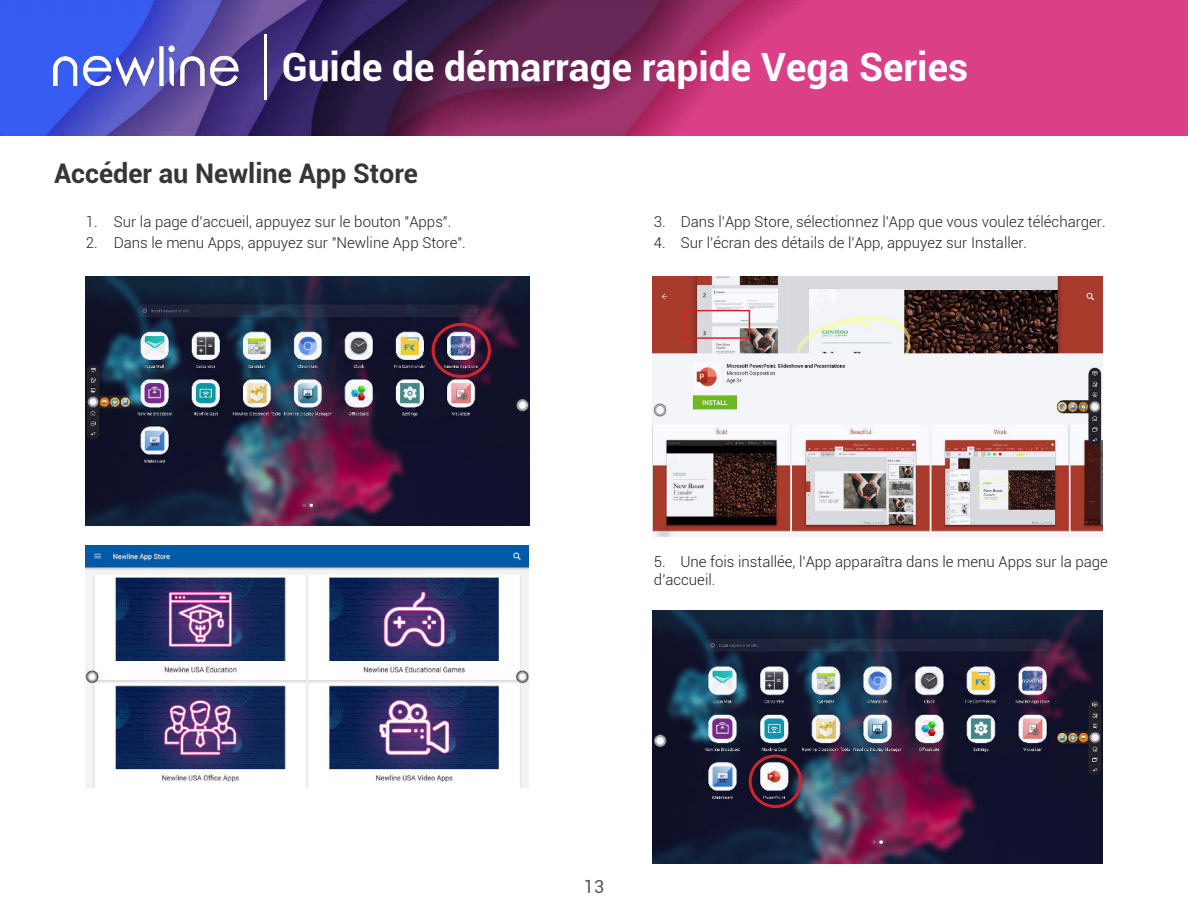
<style>
.page{position:relative;width:1188px;height:918px;background:#fff}
.page>*{position:absolute;margin:0;border:0;box-sizing:border-box;transform-origin:0 0}
.t1{font:700 39px "Roboto";color:#fff}
.t2{font:700 27px "Roboto";color:#363636}
.t3{font:18px "Roboto";color:#5c5758}
.t4{font:300 15px/18px "Roboto";color:#231f20}
</style>
<div class="page">
<img style="left:0;top:0;width:1188px;height:135px">
<img style="left:53px;top:46px;width:186px;height:40px">
<hr style="left:264px;top:34px;width:3px;height:66px;background:#fff">
<img style="left:85px;top:277px;width:445px;height:248px">
<img style="left:85px;top:545px;width:444px;height:242px">
<img style="left:652px;top:277px;width:450px;height:260px">
<img style="left:652px;top:611px;width:450px;height:253px">
<div style="left:683px;top:310px;width:67px;height:29px;border:1px solid #d1232a"></div>
<div style="left:749px;top:754px;width:53px;height:54px;border:3px solid #d1232a;border-radius:50%"></div>
<div style="left:432px;top:323px;width:59px;height:55px;border:3px solid #d1232a;border-radius:50%"></div>
<h1 class="t1" style="left:282px;top:40px;width:688px">Guide de démarrage rapide Vega Series</h1>
<h2 class="t2" style="left:54px;top:154px;width:366px">Accéder au Newline App Store</h2>
<p class="t4" style="left:86px;top:212px;width:367px">1. Sur la page d'accueil, appuyez sur le bouton "Apps".</p>
<p class="t4" style="left:86px;top:233px;width:382px">2. Dans le menu Apps, appuyez sur "Newline App Store".</p>
<p class="t4" style="left:654px;top:213px;width:453px">3. Dans l'App Store, sélectionnez l'App que vous voulez télécharger.</p>
<p class="t4" style="left:654px;top:234px;width:375px">4. Sur l'écran des détails de l'App, appuyez sur Installer.</p>
<p class="t4" style="left:654px;top:552px;width:456px">5. Une fois installée, l'App apparaîtra dans le menu Apps sur la page d'accueil.</p>
<p class="t3" style="left:584px;top:874px;width:22px">13</p>
</div>
